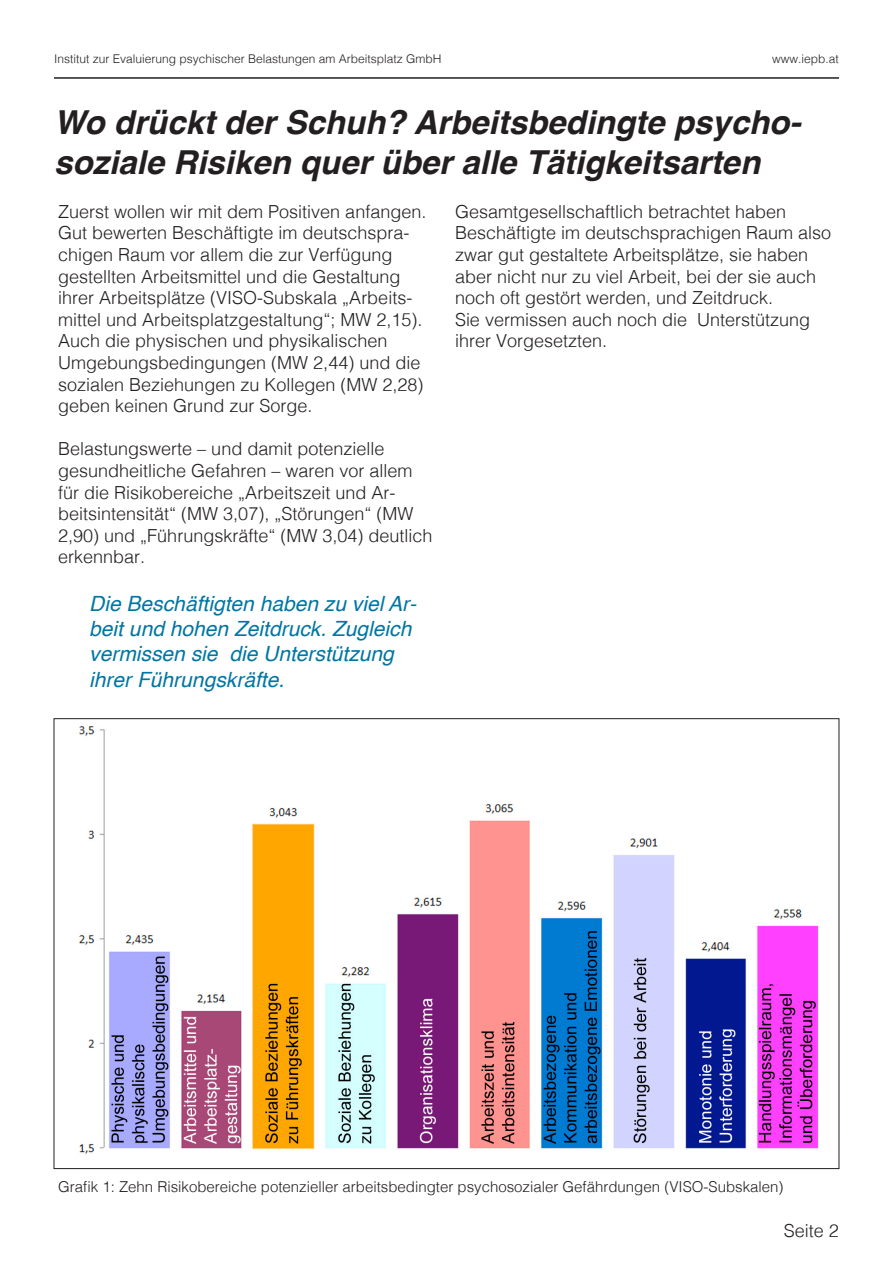
<style>
.page{position:relative;width:893px;height:1263px;background:#fff}
.page>*{position:absolute;margin:0;border:0;box-sizing:border-box;transform-origin:0 0}
.t1{font:italic 700 33px/39.6px "Helvetica";color:#231f20}
.t2{font:italic 21px/25.2px "Helvetica";color:#0076a3}
.t3{font:300 18px/21.6px "Helvetica";color:#231f20}
.t4{font:300 15px "Helvetica";color:#231f20}
.t5{font:300 12px "Helvetica";color:#231f20}
</style>
<div class="page">
<hr style="left:54px;top:77px;width:785px;height:2px;background:#231f20">
<img style="left:78px;top:726px;width:741px;height:428px">
<p class="t5" style="left:54px;top:48px;width:389px">Institut zur Evaluierung psychischer Belastungen am Arbeitsplatz GmbH</p>
<p class="t5" style="left:772px;top:48px;width:68px">www.iepb.at</p>
<p class="t1" style="left:54px;top:103px;width:749px">Wo drückt der Schuh? Arbeitsbedingte psycho&shy;soziale Risiken quer über alle Tätigkeitsarten</p>
<p class="t3" style="left:58px;top:199px;width:370px">Zuerst wollen wir mit dem Positiven anfangen.<br>Gut bewerten Beschäftigte im deutschspra&shy;chigen Raum vor allem die zur Verfügung gestellten Arbeitsmittel und die Gestaltung ihrer Arbeitsplätze (VISO-Subskala „Arbeits&shy;mittel und Arbeitsplatzgestaltung“; MW 2,15).<br>Auch die physischen und physikalischen Umgebungsbedingungen (MW 2,44) und die sozialen Beziehungen zu Kollegen (MW 2,28) geben keinen Grund zur Sorge.</p>
<p class="t3" style="left:58px;top:437px;width:376px">Belastungswerte – und damit potenzielle gesundheitliche Gefahren – waren vor allem für die Risikobereiche „Arbeitszeit und Ar&shy;beitsintensität“ (MW 3,07), „Störungen“ (MW 2,90) und „Führungskräfte“ (MW 3,04) deutlich erkennbar.</p>
<p class="t2" style="left:89px;top:591px;width:329px">Die Beschäftigten haben zu viel Ar&shy;beit und hohen Zeitdruck. Zugleich vermissen sie die Unterstützung</p>
<p class="t2" style="left:89px;top:667px;width:196px">ihrer Führungskräfte.</p>
<p class="t3" style="left:455px;top:199px;width:378px">Gesamtgesellschaftlich betrachtet haben Beschäftigte im deutschsprachigen Raum also zwar gut gestaltete Arbeitsplätze, sie haben aber nicht nur zu viel Arbeit, bei der sie auch noch oft gestört werden, und Zeitdruck.</p>
<p class="t3" style="left:455px;top:307px;width:357px">Sie vermissen auch noch die Unterstützung ihrer Vorgesetzten.</p>
<p class="t4" style="left:58px;top:1174px;width:727px">Grafik 1: Zehn Risikobereiche potenzieller arbeitsbedingter psychosozialer Gefährdungen (VISO-Subskalen)</p>
<p class="t3" style="left:784px;top:1218px;width:57px">Seite 2</p>
</div>
